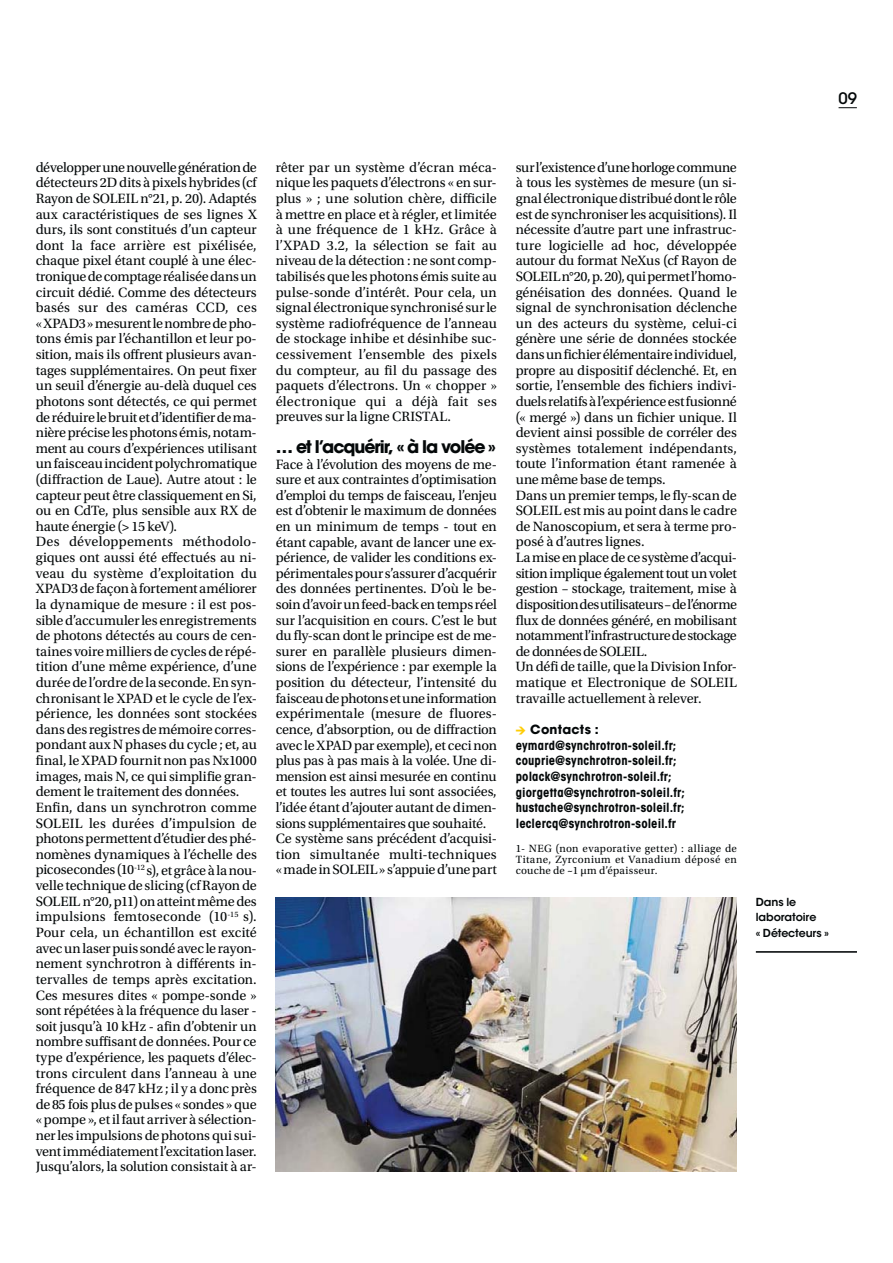
<style>
.page{position:relative;width:893px;height:1263px;background:#fff}
.page>*{position:absolute;margin:0;border:0;box-sizing:border-box;transform-origin:0 0}
.t1{font:700 17.25px "ITC Avant Garde Std";letter-spacing:-.06em;color:#040809}
.t2{font:500 15.75px "ITC Avant Garde Std";color:#040809}
.t3{font:14.1px/15.6px "Utopia Std";letter-spacing:-.01em;color:#040809}
.t4{font:700 condensed 12.6px/15.6px "ITC Avant Garde Std";letter-spacing:.015em;color:#040809}
.t5{font:10.95px/10.9px "Utopia Std";letter-spacing:.03em;color:#040809;text-align:justify}
.t6{font:600 10.95px/15.6px "ITC Avant Garde Std";letter-spacing:-.01em;color:#040809}
.s1{font-family:"Mini Pics International";font-weight:400;font-stretch:normal;font-size:9.45px;color:#fecd06}
.s2{font-stretch:normal}
</style>
<div class="page">
<img style="left:276px;top:898px;width:461px;height:273px">
<hr style="left:756px;top:951px;width:101px;height:2px;background:#040809">
<svg style="left:838px;top:107px;width:19px;height:1px"></svg>
<p class="t2" style="left:838px;top:92px;width:20px">09</p>
<p class="t3" style="left:36px;top:160px;width:223px">développer une nouvelle génération de détecteurs 2D dits à pixels hybrides (cf Rayon de SOLEIL n°21, p. 20). Adaptés aux caractéristiques de ses lignes X durs, ils sont constitués d’un capteur dont la face arrière est pixélisée, chaque pixel étant couplé à une élec&shy;tronique de comptage réalisée dans un circuit dédié. Comme des détecteurs basés sur des caméras CCD, ces « XPAD3 » mesurent le nombre de pho&shy;tons émis par l’échantillon et leur po&shy;sition, mais ils offrent plusieurs avan&shy;tages supplémentaires. On peut fixer un seuil d’énergie au-delà duquel ces photons sont détectés, ce qui permet de réduire le bruit et d’identifier de ma&shy;nière précise les photons émis, notam&shy;ment au cours d’expériences utilisant un faisceau incident polychromatique (diffraction de Laue). Autre atout : le capteur peut être classiquement en Si, ou en CdTe, plus sensible aux RX de haute énergie (&gt; 15 keV).<br>Des développements méthodolo&shy;giques ont aussi été effectués au ni&shy;veau du système d’exploitation du XPAD3 de façon à fortement améliorer la dynamique de mesure : il est pos&shy;sible d’accumuler les enregistrements de photons détectés au cours de cen&shy;taines voire milliers de cycles de répé&shy;tition d’une même expérience, d’une durée de l’ordre de la seconde. En syn&shy;chronisant le XPAD et le cycle de l’ex&shy;périence, les données sont stockées dans des registres de mémoire corres&shy;pondant aux N phases du cycle ; et, au final, le XPAD fournit non pas Nx1000 images, mais N, ce qui simplifie gran&shy;dement le traitement des données.<br>Enfin, dans un synchrotron comme SOLEIL les durées d’impulsion de photons permettent d’étudier des phé&shy;nomènes dynamiques à l’échelle des picosecondes (10<sup>-12</sup> s), et grâce à la nou&shy;velle technique de slicing (cf Rayon de SOLEIL n°20, p11) on atteint même des impulsions femtoseconde (10<sup>-15</sup> s).<br>Pour cela, un échantillon est excité avec un laser puis sondé avec le rayon&shy;nement synchrotron à différents in&shy;tervalles de temps après excitation.<br>Ces mesures dites « pompe-sonde » sont répétées à la fréquence du laser - soit jusqu’à 10 kHz - afin d’obtenir un nombre suffisant de données. Pour ce type d’expérience, les paquets d’élec&shy;trons circulent dans l’anneau à une fréquence de 847 kHz ; il y a donc près de 85 fois plus de pulses « sondes » que « pompe », et il faut arriver à sélection&shy;ner les impulsions de photons qui sui&shy;vent immédiatement l’excitation laser.<br>Jusqu’alors, la solution consistait à ar-</p>
<p class="t3" style="left:276px;top:160px;width:223px;text-align:justify">rêter par un système d’écran méca&shy;nique les paquets d’électrons « en sur&shy;plus » ; une solution chère, difficile à mettre en place et à régler, et limitée à une fréquence de 1 kHz. Grâce à l’XPAD 3.2, la sélection se fait au niveau de la détection : ne sont comp&shy;tabilisés que les photons émis suite au pulse-sonde d’intérêt. Pour cela, un signal électronique synchronisé sur le système radiofréquence de l’anneau de stockage inhibe et désinhibe suc&shy;cessivement l’ensemble des pixels du compteur, au fil du passage des paquets d’électrons. Un « chopper » électronique qui a déjà fait ses preuves sur la ligne CRISTAL.</p>
<p class="t1" style="left:276px;top:440px;width:222px">… et l’acquérir, « à la volée »</p>
<p class="t3" style="left:276px;top:457px;width:223px">Face à l’évolution des moyens de me&shy;sure et aux contraintes d’optimisation d’emploi du temps de faisceau, l’enjeu est d’obtenir le maximum de données en un minimum de temps - tout en étant capable, avant de lancer une ex&shy;périence, de valider les conditions ex&shy;périmentales pour s’assurer d’acquérir des données pertinentes. D’où le be&shy;soin d’avoir un feed-back en temps réel sur l’acquisition en cours. C’est le but du fly-scan dont le principe est de me&shy;surer en parallèle plusieurs dimen&shy;sions de l’expérience : par exemple la position du détecteur, l’intensité du faisceau de photons et une information expérimentale (mesure de fluores&shy;cence, d’absorption, ou de diffraction avec le XPAD par exemple), et ceci non plus pas à pas mais à la volée. Une di&shy;mension est ainsi mesurée en continu et toutes les autres lui sont associées, l’idée étant d’ajouter autant de dimen&shy;sions supplémentaires que souhaité.<br>Ce système sans précédent d’acquisi&shy;tion simultanée multi-techniques « made in SOLEIL » s’appuie d’une part</p>
<p class="t3" style="left:516px;top:160px;width:223px">sur l’existence d’une horloge commune à tous les systèmes de mesure (un si&shy;gnal électronique distribué dont le rôle est de synchroniser les acquisitions). Il nécessite d’autre part une infrastruc&shy;ture logicielle ad hoc, développée autour du format NeXus (cf Rayon de SOLEIL n°20, p. 20), qui permet l’homo&shy;généisation des données. Quand le signal de synchronisation déclenche un des acteurs du système, celui-ci génère une série de données stockée dans un fichier élémentaire individuel, propre au dispositif déclenché. Et, en sortie, l’ensemble des fichiers indivi&shy;duels relatifs à l’expérience est fusionné (« mergé ») dans un fichier unique. Il devient ainsi possible de corréler des systèmes totalement indépendants, toute l’information étant ramenée à une même base de temps.<br>Dans un premier temps, le fly-scan de SOLEIL est mis au point dans le cadre de Nanoscopium, et sera à terme pro&shy;posé à d’autres lignes.<br>La mise en place de ce système d’acqui&shy;sition implique également tout un volet gestion – stockage, traitement, mise à disposition des utilisateurs – de l’énorme flux de données généré, en mobilisant notamment l’infrastructure de stockage de données de SOLEIL.<br>Un défi de taille, que la Division Infor&shy;matique et Electronique de SOLEIL travaille actuellement à relever.</p>
<p class="t4" style="left:516px;top:723px;width:171px"><span class="s1">E</span> <span class="s2">Contacts : </span>eymard@synchrotron-soleil.fr; couprie@synchrotron-soleil.fr; polack@synchrotron-soleil.fr; giorgetta@synchrotron-soleil.fr; hustache@synchrotron-soleil.fr; leclercq@synchrotron-soleil.fr</p>
<p class="t5" style="left:516px;top:844px;width:223px">1- NEG (non evaporative getter) : alliage de Titane, Zyrconium et Vanadium déposé en couche de ~1 μm d’épaisseur.</p>
<p class="t6" style="left:756px;top:895px;width:74px">Dans le laboratoire<br>« Détecteurs »</p>
</div>
